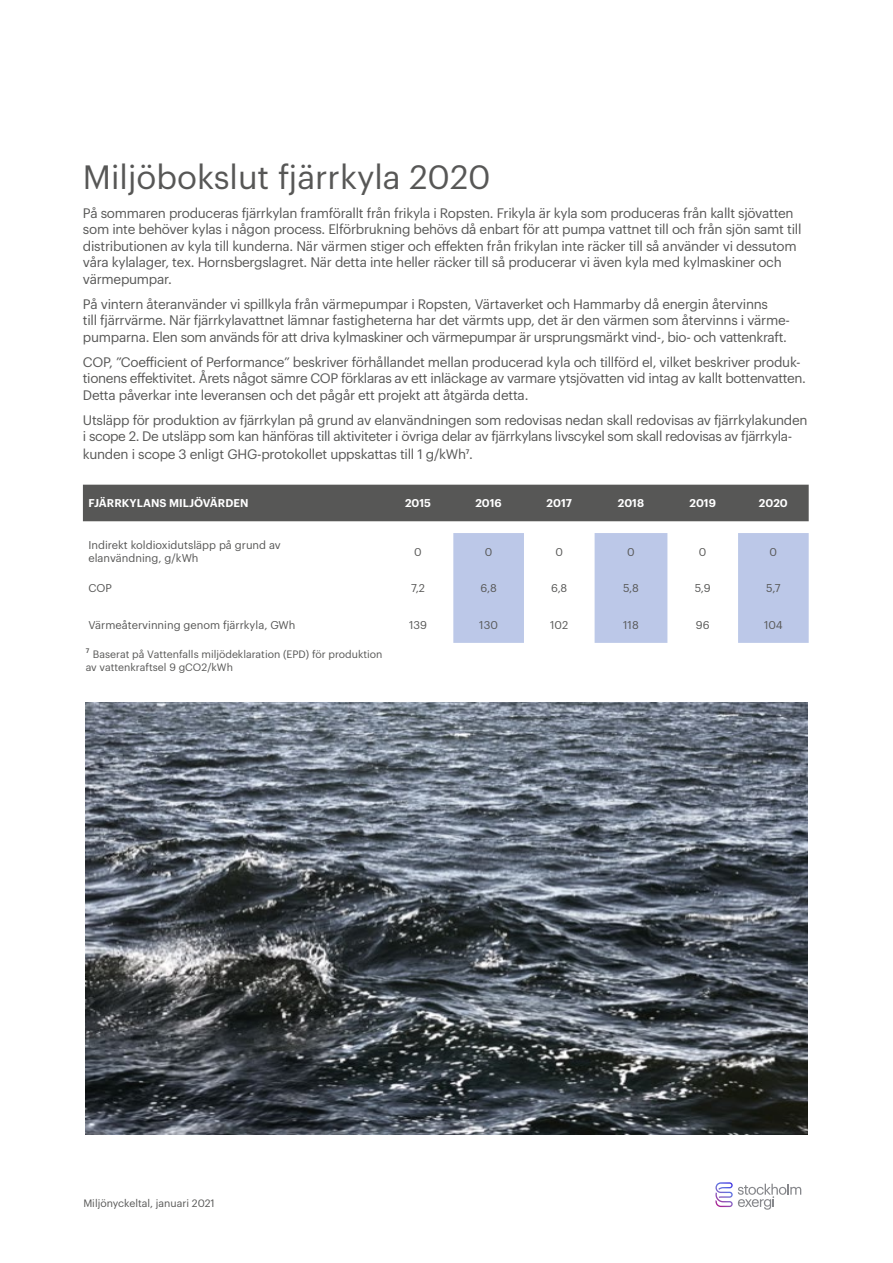
<style>
.page{position:relative;width:893px;height:1263px;background:#fff}
.page>*{position:absolute;margin:0;border:0;box-sizing:border-box;transform-origin:0 0}
.t1{font:33px "Graphik";color:#575756}
.t2{font:13.5px/16.5px "Graphik";letter-spacing:-.02em;color:#575756}
.t3{font:11.1px/13.4px "Graphik";color:#575756}
.t4{font:600 11.1px "Graphik";color:#fff}
.t5{font:10.5px/13.5px "Graphik";color:#575756}
.s1{font-size:13.5px}
</style>
<div class="page">
<svg style="left:715px;top:1182px;width:86px;height:28px"></svg>
<div style="left:83px;top:485px;width:726px;height:36px;background:#575756"></div>
<svg style="left:453px;top:533px;width:356px;height:110px"></svg>
<img style="left:85px;top:702px;width:723px;height:432px">
<h1 class="t1" style="left:83px;top:152px;width:409px">Miljöbokslut fjärrkyla 2020</h1>
<p class="t2" style="left:83px;top:204px;width:720px">På sommaren produceras fjärrkylan framförallt från frikyla i Ropsten. Frikyla är kyla som produceras från kallt sjövatten som inte behöver kylas i någon process. Elförbrukning behövs då enbart för att pumpa vattnet till och från sjön samt till distributionen av kyla till kunderna. När värmen stiger och effekten från frikylan inte räcker till så använder vi dessutom våra kylalager, tex. Hornsbergslagret. När detta inte heller räcker till så producerar vi även kyla med kylmaskiner och värmepumpar.</p>
<p class="t2" style="left:83px;top:295px;width:708px">På vintern återanvänder vi spillkyla från värmepumpar i Ropsten, Värtaverket och Hammarby då energin återvinns<br>till fjärrvärme. När fjärrkylavattnet lämnar fastigheterna har det värmts upp, det är den värmen som återvinns i värme&shy;pumparna. Elen som används för att driva kylmaskiner och värmepumpar är ursprungsmärkt vind-, bio- och vattenkraft.</p>
<p class="t2" style="left:83px;top:353px;width:724px">COP, ”Coefficient of Performance” beskriver förhållandet mellan producerad kyla och tillförd el, vilket beskriver produk&shy;tionens effektivitet. Årets något sämre COP förklaras av ett inläckage av varmare ytsjövatten vid intag av kallt bottenvatten.<br>Detta påverkar inte leveransen och det pågår ett projekt att åtgärda detta.</p>
<p class="t2" style="left:83px;top:411px;width:726px">Utsläpp för produktion av fjärrkylan på grund av elanvändningen som redovisas nedan skall redovisas av fjärrkylakunden i scope 2. De utsläpp som kan hänföras till aktiviteter i övriga delar av fjärrkylans livscykel som skall redovisas av fjärrkyla-</p>
<p class="t2" style="left:83px;top:445px;width:392px">kunden i scope 3 enligt GHG-protokollet uppskattas till 1 g/kWh7.</p>
<p class="t4" style="left:88px;top:495px;width:162px">FJÄRRKYLANS MILJÖVÄRDEN</p>
<p class="t4" style="left:405px;top:495px;width:27px">2015</p>
<p class="t4" style="left:475px;top:495px;width:28px">2016</p>
<p class="t4" style="left:547px;top:495px;width:27px">2017</p>
<p class="t4" style="left:618px;top:495px;width:28px">2018</p>
<p class="t4" style="left:690px;top:495px;width:28px">2019</p>
<p class="t4" style="left:759px;top:495px;width:30px">2020</p>
<p class="t3" style="left:88px;top:538px;width:194px">Indirekt koldioxidutsläpp på grund av elanvändning, g/kWh</p>
<p class="t3" style="left:414px;top:544px;width:9px">0</p>
<p class="t3" style="left:485px;top:544px;width:9px">0</p>
<p class="t3" style="left:555px;top:544px;width:9px">0</p>
<p class="t3" style="left:627px;top:544px;width:9px">0</p>
<p class="t3" style="left:699px;top:544px;width:9px">0</p>
<p class="t3" style="left:770px;top:544px;width:9px">0</p>
<p class="t3" style="left:88px;top:581px;width:25px">COP</p>
<p class="t3" style="left:411px;top:581px;width:15px">7,2</p>
<p class="t3" style="left:481px;top:581px;width:18px">6,8</p>
<p class="t3" style="left:551px;top:581px;width:18px">6,8</p>
<p class="t3" style="left:623px;top:581px;width:17px">5,8</p>
<p class="t3" style="left:695px;top:581px;width:17px">5,9</p>
<p class="t3" style="left:766px;top:581px;width:16px">5,7</p>
<p class="t3" style="left:88px;top:617px;width:209px">Värmeåtervinning genom fjärrkyla, GWh</p>
<p class="t3" style="left:409px;top:617px;width:19px">139</p>
<p class="t3" style="left:479px;top:617px;width:20px">130</p>
<p class="t3" style="left:550px;top:617px;width:20px">102</p>
<p class="t3" style="left:623px;top:617px;width:17px">118</p>
<p class="t3" style="left:696px;top:617px;width:15px">96</p>
<p class="t3" style="left:764px;top:617px;width:20px">104</p>
<p class="t5" style="left:86px;top:646px;width:298px"><span class="s1">7</span> Baserat på Vattenfalls miljödeklaration (EPD) för produktion av vattenkraftsel 9 gCO2/kWh</p>
<p class="t5" style="left:83px;top:1196px;width:133px">Miljönyckeltal, januari 2021</p>
</div>
